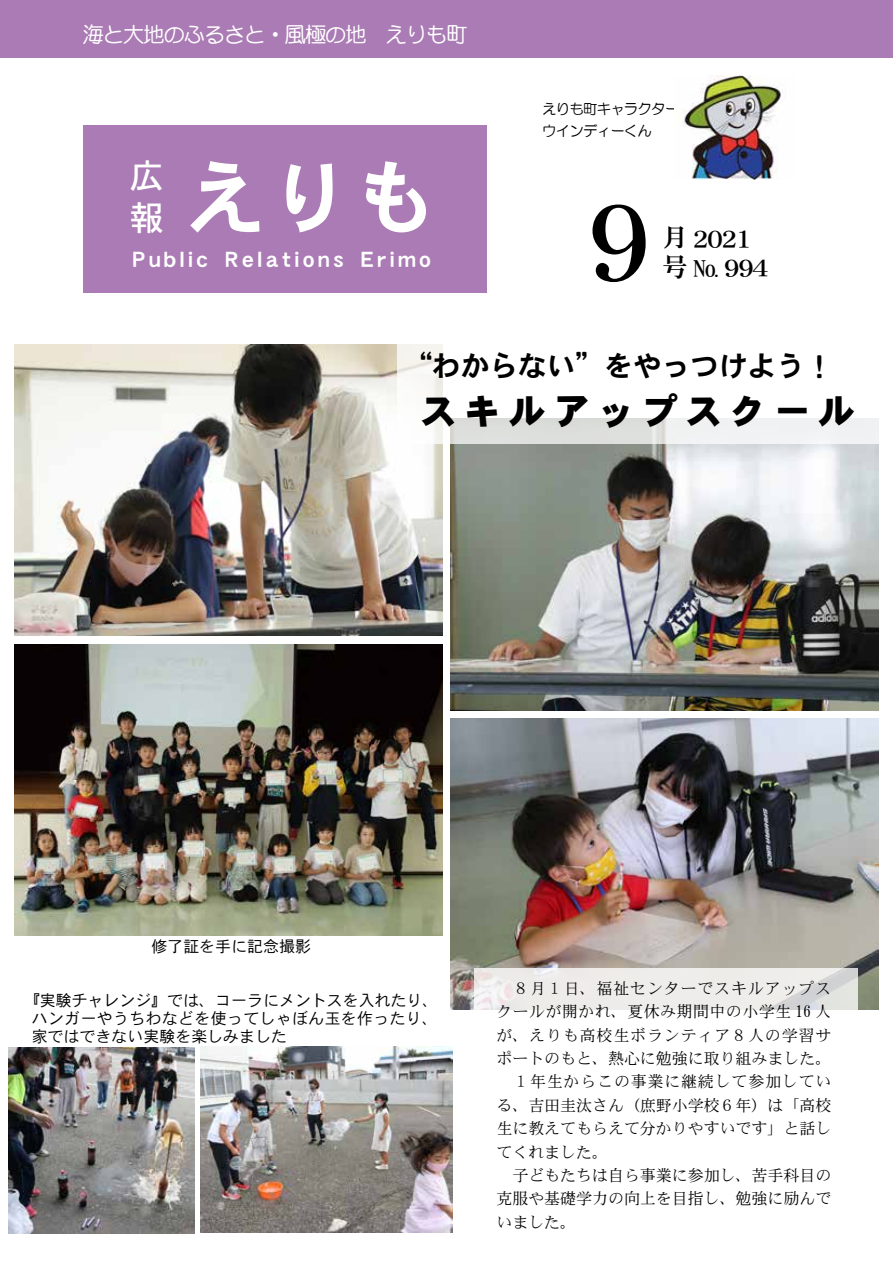
<style>
.page{position:relative;width:893px;height:1263px;background:#fff}
.page>*{position:absolute;margin:0;border:0;box-sizing:border-box;transform-origin:0 0}
.t1{font:104.1px "DFHS Mincho W7 WINP RKSJ H";color:#000}
.t2{font:81.9px "DFHS Gothic W7 WIN RKSJ H";color:#fff}
.t3{font:36.15px "DFHS Gothic W9 WIN RKSJ H";letter-spacing:.22em;color:#000}
.t4{font:34.05px/42.5px "DFHS Gothic W5 WINP RKSJ H";color:#fff}
.t5{font:28.65px "DFHS Gothic W7 WIN RKSJ H";color:#000}
.t6{font:23.4px "DFHS Mincho W7 WINP RKSJ H";letter-spacing:-.05em;color:#000;scale:1.1 1}
.t7{font:21.3px "DFHS Gothic W7 WINP RKSJ H";letter-spacing:.2em;color:#fff}
.t8{font:21.3px "DF Maru Gothic Md WIN RKSJ H";letter-spacing:-.05em;color:#fff}
.t9{font:15.9px/23.4px "DFHS Mincho W3 WIN RKSJ H";color:#000}
.t10{font:15.9px/18px "DFHS Gothic W3 WIN RKSJ H";color:#000;text-align:justify}
.t11{font:14.4px/21.3px "HG Maru Gothic MPRO";letter-spacing:-.05em;color:#000}
.s1{font-size:25.5px}
</style>
<div class="page">
<div style="left:0;top:0;width:893px;height:57px;background:#aa7bb4"></div>
<div style="left:83px;top:125px;width:404px;height:168px;background:#aa7bb4"></div>
<img style="left:451px;top:719px;width:427px;height:291px">
<img style="left:451px;top:443px;width:427px;height:267px">
<img style="left:15px;top:344px;width:427px;height:292px">
<img style="left:15px;top:644px;width:427px;height:291px">
<img style="left:9px;top:1047px;width:186px;height:186px">
<svg style="left:398px;top:344px;width:481px;height:99px"></svg>
<div style="left:474px;top:968px;width:384px;height:274px;background:#fff"></div>
<img style="left:201px;top:1046px;width:252px;height:186px">
<img style="left:682px;top:75px;width:101px;height:105px">
<h3 class="t8" style="left:83px;top:23px;width:386px">海と大地のふるさと・風極の地　えりも町</h3>
<p class="t11" style="left:542px;top:99px;width:139px">えりも町キャラクターウインディーくん</p>
<h3 class="t4" style="left:130px;top:154px;width:34px">広報</h3>
<h2 class="t2" style="left:185px;top:156px;width:252px">えりも</h2>
<h1 class="t1" style="left:587px;top:193px;width:64px">9</h1>
<h3 class="t6" style="left:662px;top:227px;width:82px"><span class="s1">月</span> 2021</h3>
<h3 class="t7" style="left:133px;top:249px;width:76px">Public</h3>
<h3 class="t6" style="left:662px;top:257px;width:97px"><span class="s1">号</span> No 994</h3>
<h3 class="t7" style="left:225px;top:249px;width:119px">Relations</h3>
<h3 class="t7" style="left:361px;top:249px;width:71px">Erimo</h3>
<h3 class="t5" style="left:403px;top:351px;width:432px">“わからない”をやっつけよう!</h3>
<h3 class="t3" style="left:421px;top:393px;width:435px">スキルアップスクール</h3>
<p class="t10" style="left:151px;top:938px;width:161px">修了証を手に記念撮影</p>
<p class="t10" style="left:32px;top:991px;width:408px;text-indent:-8px">『実験チャレンジ』では、コーラにメントスを入れたり、ハンガーやうちわなどを使ってしゃぼん玉を作ったり、家ではできない実験を楽しみました</p>
<p class="t9" style="left:496px;top:976px;width:336px">　８月１日、福祉センターでスキルアップスクールが開かれ、夏休み期間中の小学生 16 人が、えりも高校生ボランティア８人の学習サポートのもと、熱心に勉強に取り組みました。　１年生からこの事業に継続して参加している、吉田圭汰さん（庶野小学校６年）は「高校生に教えてもらえて分かりやすいです」と話してくれました。<br>　子どもたちは自ら事業に参加し、苦手科目の克服や基礎学力の向上を目指し、勉強に励んでいました。</p>
</div>
